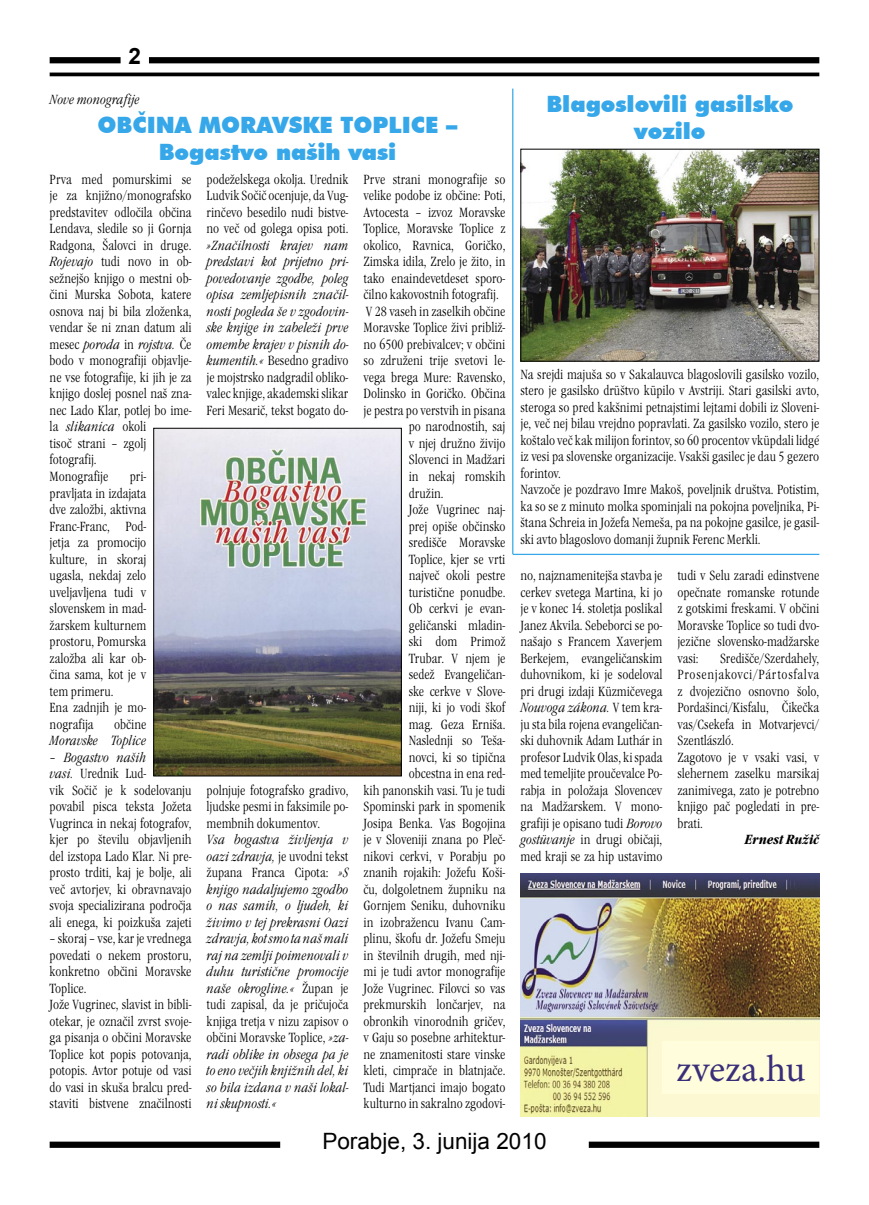
<style>
.page{position:relative;width:869px;height:1205px;background:#fff}
.page>*{position:absolute;margin:0;border:0;box-sizing:border-box;transform-origin:0 0}
.t1{font:37.5px "Minion Pro";color:#392e7a}
.cím{font:900 22.5px "Futura BT";color:#36a7e9}
.t2{font:22.5px "Arial";color:#000}
.t3{font:700 22.5px "Arial";color:#000}
.ujszoveg{font:13.75px/16.5px "Garamond Itc TEE Ligh Cond";color:#000;text-align:justify}
.ujszoveg-2{font:13.75px/16.5px "Garamond Itc TEE Ligh Cond Ital";color:#000;text-align:right}
.ujalairas{font:italic 700 condensed 13.75px "Garamond Itc TEE";color:#000}
.s1{font-family:"Garamond Itc TEE Ligh Cond Ital"}
.s2{font-family:"Garamond Itc TEE Ligh Cond"}
</style>
<div class="page">
<div style="left:50px;top:1141px;width:230px;height:7px;background:#000"></div>
<div style="left:588px;top:1141px;width:231px;height:7px;background:#000"></div>
<hr style="left:50px;top:73px;width:769px;height:3px;background:#000">
<div style="left:50px;top:57px;width:70px;height:6px;background:#000"></div>
<div style="left:149px;top:57px;width:670px;height:6px;background:#000"></div>
<hr style="left:512px;top:89px;width:1px;height:465px;background:#36a7e9">
<hr style="left:512px;top:554px;width:307px;height:1px;background:#36a7e9">
<img style="left:522px;top:151px;width:295px;height:208px">
<div style="left:520px;top:149px;width:299px;height:212px;border:1px solid #000"></div>
<img style="left:155px;top:430px;width:244px;height:344px">
<div style="left:153px;top:428px;width:248px;height:348px;border:1px solid #000"></div>
<img style="left:520px;top:873px;width:298px;height:243px">
<div style="left:662px;top:1041px;width:156px;height:53px;background:#fffddb"></div>
<p class="t3" style="left:128px;top:41px;width:14px">2</p>
<p class="ujszoveg-2" style="left:50px;top:92px;width:91px">Nove monografije</p>
<p class="cím" style="left:97px;top:112px;width:361px">OBČINA MORAVSKE TOPLICE –</p>
<p class="cím" style="left:159px;top:139px;width:239px">Bogastvo naših vasi</p>
<p class="ujszoveg" style="left:50px;top:171px;width:143px;text-align:left">Prva med pomurskimi se je za knjižno/monografsko predstavitev odločila občina<br>Lendava, sledile so ji Gornja<br>Radgona, Šalovci in druge.<br><span class="s1">Rojevajo</span> tudi novo in ob&shy;sežnejšo knjigo o mestni ob&shy;čini Murska Sobota, katere osnova naj bi bila zloženka, vendar še ni znan datum ali mesec <span class="s1">poroda</span> in <span class="s1">rojstva.</span> Če bodo v monografiji objavlje&shy;ne vse fotografije, ki jih je za knjigo doslej posnel naš zna&shy;nec Lado Klar, potlej bo ime&shy;la <span class="s1">slikanica</span> okoli<br>tisoč strani – zgolj fotografij.</p>
<p class="ujszoveg" style="left:50px;top:468px;width:60px">Monografije</p>
<p class="ujszoveg" style="left:50px;top:468px;width:98px;text-indent:80px">pri&shy;pravljata in izdajata dve založbi, aktivna Franc-Franc, Pod&shy;jetja za promocijo kulture, in skoraj ugasla, nekdaj zelo uveljavljena tudi v slovenskem in mad&shy;žarskem kulturnem prostoru, Pomurska založba ali kar ob&shy;čina sama, kot je v tem primeru.</p>
<p class="ujszoveg" style="left:50px;top:699px;width:98px">Ena zadnjih je mo&shy;nografija</p>
<p class="ujszoveg-2" style="left:50px;top:716px;width:98px"><span class="s2">občine<br></span>Moravske Toplice</p>
<p class="ujszoveg" style="left:50px;top:749px;width:143px;text-align:left"><span class="s1">– Bogastvo naših<br>vasi.</span> Urednik Lud-<br>vik Sočič je k sodelovanju povabil pisca teksta Jožeta<br>Vugrinca in nekaj fotografov, kjer po številu objavljenih del izstopa Lado Klar. Ni pre&shy;prosto trditi, kaj je bolje, ali več avtorjev, ki obravnavajo svoja specializirana področja ali enega, ki poizkuša zajeti</p>
<p class="ujszoveg" style="left:50px;top:930px;width:143px">– skoraj – vse, kar je vrednega povedati o nekem prostoru, konkretno občini Moravske Toplice.</p>
<p class="ujszoveg" style="left:50px;top:996px;width:143px">Jože Vugrinec, slavist in bibli&shy;otekar, je označil zvrst svoje&shy;ga pisanja o občini Moravske Toplice kot popis potovanja, potopis. Avtor potuje od vasi do vasi in skuša bralcu pred&shy;staviti bistvene značilnosti</p>
<p class="ujszoveg" style="left:206px;top:171px;width:143px">podeželskega okolja. Urednik Ludvik Sočič ocenjuje, da Vug&shy;rinčevo besedilo nudi bistve&shy;no več od golega opisa poti. <span class="s1">»Značilnosti krajev nam predstavi kot prijetno pri&shy;povedovanje zgodbe, poleg opisa zemljepisnih značil&shy;nosti pogleda še v zgodovin&shy;ske knjige in zabeleži prve omembe krajev v pisnih do&shy;kumentih.«</span> Besedno gradivo je mojstrsko nadgradil obliko&shy;valec knjige, akademski slikar Feri Mesarič, tekst bogato do-</p>
<p class="ujszoveg" style="left:206px;top:782px;width:143px">polnjuje fotografsko gradivo, ljudske pesmi in faksimile po&shy;membnih dokumentov.</p>
<p class="ujszoveg-2" style="left:206px;top:832px;width:143px;text-align:justify">Vsa bogastva življenja v oazi zdravja, <span class="s2">je uvodni tekst župana Franca Cipota:</span> »S knjigo nadaljujemo zgodbo o nas samih, o ljudeh, ki živimo v tej prekrasni Oazi zdravja, kot smo ta naš mali raj na zemlji poimenovali v duhu turistične promocije naše okrogline.« <span class="s2">Župan je tudi zapisal, da je pričujoča knjiga tretja v nizu zapisov o občini Moravske Toplice,</span> »za&shy;radi oblike in obsega pa je to eno večjih knjižnih del, ki so bila izdana v naši lokal&shy;ni skupnosti.«</p>
<p class="ujszoveg" style="left:363px;top:171px;width:143px">Prve strani monografije so velike podobe iz občine: Poti, Avtocesta – izvoz Moravske Toplice, Moravske Toplice z okolico, Ravnica, Goričko, Zimska idila, Zrelo je žito, in tako enaindevetdeset sporo&shy;čilno kakovostnih fotografij.</p>
<p class="ujszoveg" style="left:366px;top:303px;width:141px">V 28 vaseh in zaselkih občine</p>
<p class="ujszoveg" style="left:363px;top:320px;width:143px">Moravske Toplice živi približ-</p>
<p class="ujszoveg" style="left:363px;top:336px;width:143px">no 6500 prebivalcev; v občini</p>
<p class="ujszoveg" style="left:363px;top:353px;width:143px">so združeni trije svetovi le-</p>
<p class="ujszoveg" style="left:363px;top:369px;width:143px">vega brega Mure: Ravensko,</p>
<p class="ujszoveg" style="left:363px;top:386px;width:143px">Dolinsko in Goričko. Občina</p>
<p class="ujszoveg" style="left:363px;top:402px;width:143px">je pestra po verstvih in pisana</p>
<p class="ujszoveg" style="left:408px;top:419px;width:98px">po narodnostih, saj</p>
<p class="ujszoveg" style="left:408px;top:435px;width:98px">v njej družno živijo</p>
<p class="ujszoveg" style="left:408px;top:452px;width:98px">Slovenci in Madžari</p>
<p class="ujszoveg" style="left:408px;top:468px;width:98px">in nekaj romskih</p>
<p class="ujszoveg" style="left:408px;top:485px;width:36px">družin.</p>
<p class="ujszoveg" style="left:363px;top:501px;width:143px;text-align:right">Jože Vugrinec naj-<br>prej opiše občinsko<br>središče Moravske<br>Toplice, kjer se vrti<br>največ okoli pestre turistične ponudbe.<br>Ob cerkvi je evan&shy;geličanski mladin-<br>ski dom Primož<br>Trubar. V njem je<br>sedež Evangeličan-<br>ske cerkve v Slove-<br>niji, ki jo vodi škof<br>mag. Geza Erniša.<br>Naslednji so Teša-<br>novci, ki so tipična obcestna in ena red-<br>kih panonskih vasi. Tu je tudi<br>Spominski park in spomenik<br>Josipa Benka. Vas Bogojina je v Sloveniji znana po Pleč&shy;nikovi cerkvi, v Porabju po znanih rojakih: Jožefu Koši&shy;ču, dolgoletnem župniku na<br>Gornjem Seniku, duhovniku in izobražencu Ivanu Cam&shy;plinu, škofu dr. Jožefu Smeju in številnih drugih, med nji&shy;mi je tudi avtor monografije<br>Jože Vugrinec. Filovci so vas prekmurskih lončarjev, na obronkih vinorodnih gričev, v Gaju so posebne arhitektur&shy;ne znamenitosti stare vinske kleti, cimprače in blatnjače.<br>Tudi Martjanci imajo bogato kulturno in sakralno zgodovi-</p>
<p class="cím" style="left:546px;top:90px;width:248px">Blagoslovili gasilsko</p>
<p class="cím" style="left:634px;top:117px;width:73px">vozilo</p>
<p class="ujszoveg" style="left:520px;top:366px;width:300px">Na srejdi majuša so v Sakalauvca blagoslovili gasilsko vozilo, stero je gasilsko drüštvo küpilo v Avstriji. Stari gasilski avto, steroga so pred kakšnimi petnajstimi lejtami dobili iz Sloveni&shy;je, več nej bilau vrejdno popravlati. Za gasilsko vozilo, stero je koštalo več kak milijon forintov, so 60 procentov vküpdali lidgé iz vesi pa slovenske organizacije. Vsakši gasilec je dau 5 gezero forintov.</p>
<p class="ujszoveg" style="left:520px;top:482px;width:300px">Navzoče je pozdravo Imre Makoš, poveljnik društva. Potistim, ka so se z minuto molka spominjali na pokojna poveljnika, Pi&shy;štana Schreia in Jožefa Nemeša, pa na pokojne gasilce, je gasil&shy;ski avto blagoslovo domanji župnik Ferenc Merkli.</p>
<p class="ujszoveg" style="left:520px;top:567px;width:143px">no, najznamenitejša stavba je cerkev svetega Martina, ki jo je v konec 14. stoletja poslikal Janez Akvila. Sebeborci se po&shy;našajo s Francem Xaverjem Berkejem, evangeličanskim duhovnikom, ki je sodeloval pri drugi izdaji Küzmičevega <span class="s1">Nouvoga zákona.</span> V tem kra&shy;ju sta bila rojena evangeličan&shy;ski duhovnik Adam Luthár in profesor Ludvik Olas, ki spada med temeljite proučevalce Po&shy;rabja in položaja Slovencev na Madžarskem. V mono&shy;grafiji je opisano tudi <span class="s1">Borovo gostüvanje</span> in drugi običaji, med kraji se za hip ustavimo</p>
<p class="ujszoveg" style="left:677px;top:567px;width:143px">tudi v Selu zaradi edinstvene opečnate romanske rotunde z gotskimi freskami. V občini Moravske Toplice so tudi dvo&shy;jezične slovensko-madžarske vasi:</p>
<p class="ujszoveg" style="left:677px;top:650px;width:143px;text-indent:43px">Središče/Szerdahely, Prosenjakovci/Pártosfalva z dvojezično osnovno šolo, Pordašinci/Kisfalu, Čikečka vas/Csekefa in Motvarjevci/ Szentlászló.</p>
<p class="ujszoveg" style="left:677px;top:749px;width:143px">Zagotovo je v vsaki vasi, v slehernem zaselku marsikaj zanimivega, zato je potrebno knjigo pač pogledati in pre&shy;brati.</p>
<p class="ujalairas" style="left:744px;top:832px;width:76px">Ernest Ružič</p>
<p class="t1" style="left:676px;top:1047px;width:130px">zveza.hu</p>
<p class="t2" style="left:322px;top:1126px;width:225px">Porabje, 3. junija 2010</p>
</div>
